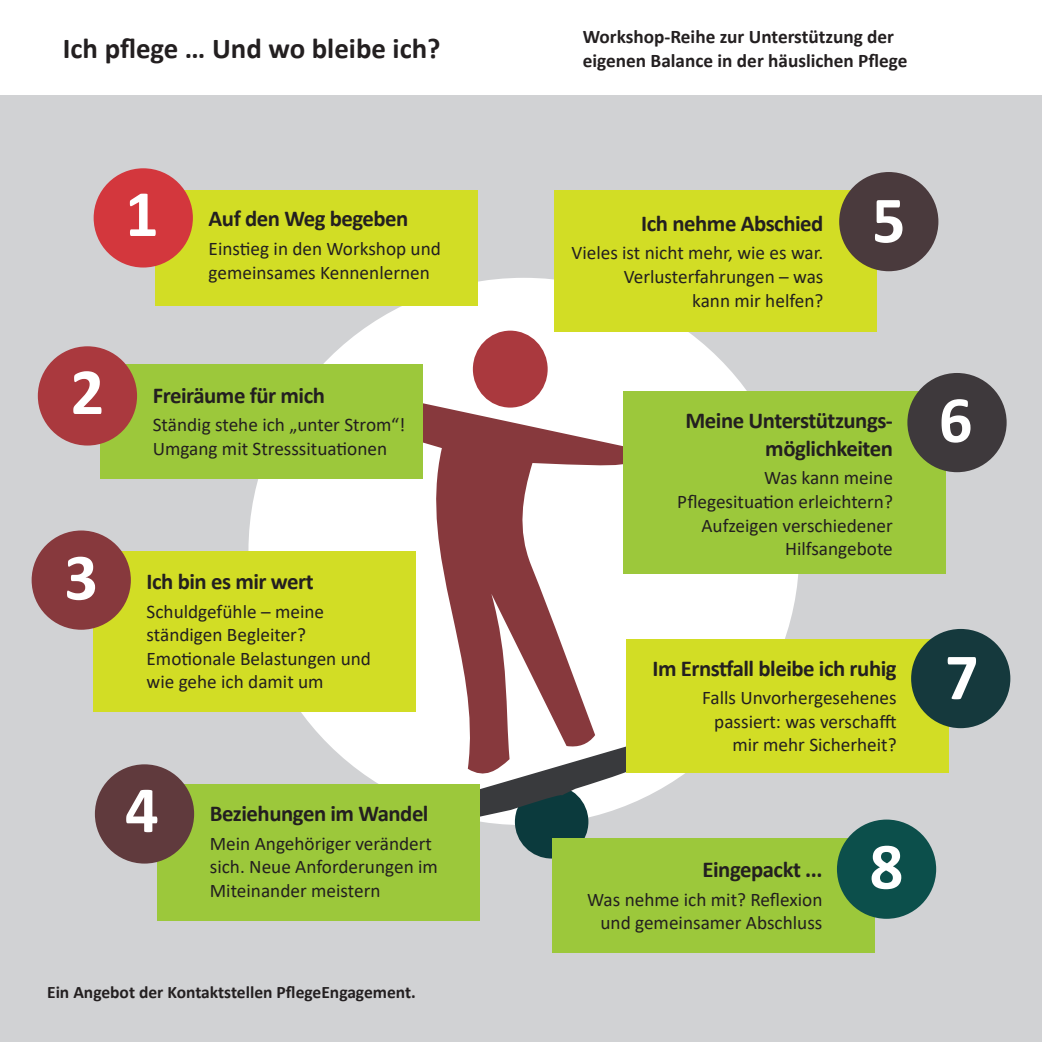
<style>
.page{position:relative;width:1042px;height:1042px;background:#d1d2d4}
.page>*{position:absolute;margin:0;border:0;box-sizing:border-box;transform-origin:0 0}
.t1{font:700 66.5px "Calibri";color:#fff}
.t2{font:700 28.88px "Calibri";color:#231f20}
.t3{font:700 22.75px/27.3px "Calibri";letter-spacing:-.02em;color:#231f20;text-align:right}
.t4{font:19.25px/23.6px "Calibri";color:#231f20}
.t5{font:700 19.25px/23.6px "Calibri";color:#231f20}
.t6{font:700 17.5px "Calibri";color:#231f20}
</style>
<div class="page">
<div style="left:0;top:0;width:1042px;height:94px;background:#fff"></div>
<div style="left:248px;top:278px;width:551px;height:547px;background:#fff;border-radius:50%"></div>
<svg style="left:324px;top:382px;width:316px;height:397px"></svg>
<div style="left:473px;top:331px;width:75px;height:76px;background:#aa393e;border-radius:50%"></div>
<div style="left:515px;top:785px;width:73px;height:73px;background:#0b3a3d;border-radius:50%"></div>
<svg style="left:376px;top:730px;width:305px;height:107px"></svg>
<div style="left:156px;top:190px;width:322px;height:115px;background:#d2dd25"></div>
<div style="left:94px;top:168px;width:99px;height:99px;background:#d3373d;border-radius:50%"></div>
<div style="left:100px;top:365px;width:322px;height:114px;background:#9cc83b"></div>
<div style="left:38px;top:346px;width:99px;height:99px;background:#aa393e;border-radius:50%"></div>
<div style="left:94px;top:551px;width:322px;height:160px;background:#d2dd25"></div>
<div style="left:32px;top:530px;width:99px;height:100px;background:#87393d;border-radius:50%"></div>
<div style="left:157px;top:784px;width:322px;height:136px;background:#9cc83b"></div>
<div style="left:95px;top:764px;width:99px;height:99px;background:#603a3d;border-radius:50%"></div>
<div style="left:554px;top:190px;width:322px;height:141px;background:#d2dd25"></div>
<div style="left:839px;top:172px;width:99px;height:99px;background:#4a3a3d;border-radius:50%"></div>
<div style="left:623px;top:391px;width:322px;height:182px;background:#9cc83b"></div>
<div style="left:907px;top:373px;width:99px;height:99px;background:#3e393c;border-radius:50%"></div>
<div style="left:626px;top:639px;width:323px;height:134px;background:#d2dd25"></div>
<div style="left:911px;top:629px;width:99px;height:99px;background:#15393d;border-radius:50%"></div>
<div style="left:552px;top:838px;width:323px;height:114px;background:#9cc83b"></div>
<div style="left:837px;top:819px;width:99px;height:100px;background:#0c4f4b;border-radius:50%"></div>
<h2 class="t2" style="left:63px;top:28px;width:379px">Ich pflege … Und wo bleibe ich?</h2>
<p class="t5" style="left:583px;top:25px;width:326px">Workshop-Reihe zur Unterstützung der eigenen Balance in der häuslichen Pflege</p>
<h1 class="t1" style="left:125px;top:167px;width:35px">1</h1>
<p class="t3" style="left:209px;top:205px;width:201px">Auf den Weg begeben</p>
<p class="t4" style="left:209px;top:236px;width:234px">Einstieg in den Workshop und gemeinsames Kennenlernen</p>
<h1 class="t1" style="left:70px;top:345px;width:35px">2</h1>
<p class="t3" style="left:153px;top:381px;width:174px">Freiräume für mich</p>
<p class="t4" style="left:153px;top:412px;width:254px">Ständig stehe ich „unter Strom“!<br>Umgang mit Stresssituationen</p>
<h1 class="t1" style="left:64px;top:530px;width:35px">3</h1>
<p class="t3" style="left:147px;top:567px;width:169px">Ich bin es mir wert</p>
<p class="t4" style="left:147px;top:599px;width:226px">Schuldgefühle – meine ständigen Begleiter?<br>Emotionale Belastungen und wie gehe ich damit um</p>
<h1 class="t1" style="left:125px;top:763px;width:35px">4</h1>
<p class="t3" style="left:210px;top:799px;width:220px">Beziehungen im Wandel</p>
<p class="t4" style="left:210px;top:831px;width:230px">Mein Angehöriger verändert sich. Neue Anforderungen im<br>Miteinander meistern</p>
<p class="t6" style="left:47px;top:980px;width:370px">Ein Angebot der Kontaktstellen PflegeEngagement.</p>
<p class="t3" style="left:641px;top:209px;width:184px">Ich nehme Abschied</p>
<p class="t4" style="left:571px;top:241px;width:253px;text-align:right">Vieles ist nicht mehr, wie es war.<br>Verlusterfahrungen – was<br>kann mir helfen?</p>
<h1 class="t1" style="left:872px;top:173px;width:35px">5</h1>
<p class="t3" style="left:685px;top:407px;width:209px">Meine Unterstützungs&shy;möglichkeiten</p>
<p class="t4" style="left:677px;top:466px;width:217px;text-align:right">Was kann meine<br>Pflegesituation erleichtern?<br>Aufzeigen verschiedener<br>Hilfsangebote</p>
<h1 class="t1" style="left:939px;top:373px;width:35px">6</h1>
<p class="t3" style="left:652px;top:654px;width:246px">Im Ernstfall bleibe ich ruhig</p>
<p class="t4" style="left:702px;top:685px;width:196px;text-align:right">Falls Unvorhergesehenes passiert: was verschafft mir mehr Sicherheit?</p>
<p class="t3" style="left:702px;top:855px;width:122px">Eingepackt ...</p>
<p class="t4" style="left:587px;top:887px;width:237px;text-align:right">Was nehme ich mit? Reflexion und gemeinsamer Abschluss</p>
<h1 class="t1" style="left:869px;top:819px;width:35px">8</h1>
<h1 class="t1" style="left:945px;top:630px;width:35px">7</h1>
</div>
